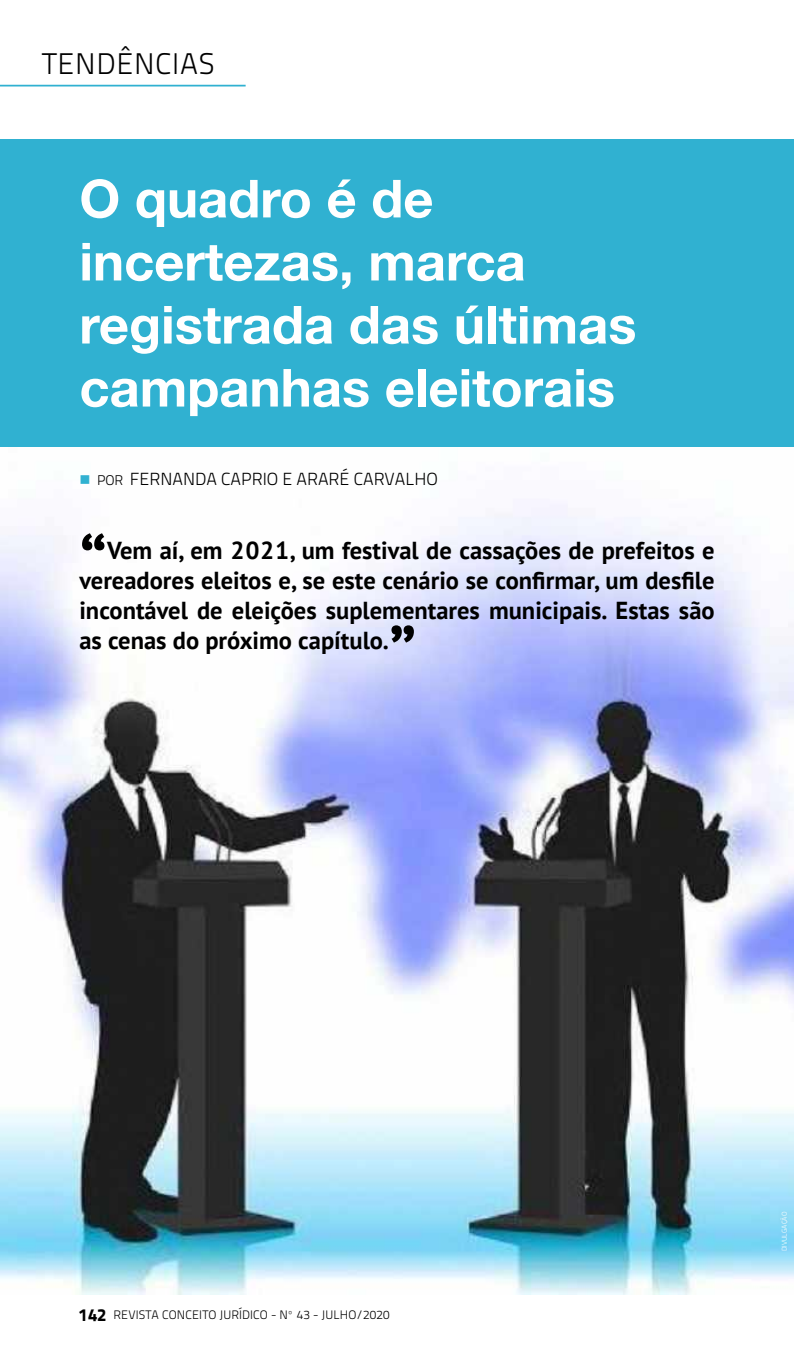
<style>
.page{position:relative;width:794px;height:1365px;background:#fff}
.page>*{position:absolute;margin:0;border:0;box-sizing:border-box;transform-origin:0 0}
.t1{font:700 70px "PT Sans";color:#000}
.t2{font:700 52.5px/63px "Helvetica Neue LT Std";color:#fff}
.t3{font:29.75px "Titillium Text 14 L 250 wt";letter-spacing:.025em;color:#000}
.t4{font:700 24.5px/29.8px "PT Sans";color:#000;text-align:justify}
.t5{font:17.5px "Titillium Text 14 L 250 wt";color:#000}
.t6{font:12.25px "Titillium Text 14 L 250 wt";letter-spacing:.01em;color:#000}
.t7{font:7px "Titillium Text 14 L 250 wt";color:#fff}
.s1{color:#30b1d1}
.s2{font-size:14px}
.s3{font-family:"Titillium Text 14 L 999 wt";font-size:17.5px}
</style>
<div class="page">
<img style="left:0;top:446px;width:794px;height:848px">
<div style="left:0;top:139px;width:794px;height:307px;background:#30b1d1"></div>
<hr style="left:0;top:85px;width:246px;height:1px;background:#30b1d1">
<p class="t3" style="left:42px;top:46px;width:174px">TENDÊNCIAS</p>
<h2 class="t2" style="left:79px;top:166px;width:558px">O quadro é de incertezas, marca registrada das últimas campanhas eleitorais</h2>
<p class="t5" style="left:79px;top:468px;width:360px"><span class="s1">■</span> <span class="s2">POR</span> FERNANDA CAPRIO E ARARÉ CARVALHO</p>
<h1 class="t1" style="left:79px;top:518px;width:29px">“</h1>
<p class="t4" style="left:79px;top:535px;width:637px;text-indent:28px">Vem aí, em 2021, um festival de cassações de prefeitos e vereadores eleitos e, se este cenário se confirmar, um desfile incontável de eleições suplementares municipais. Estas são as cenas do próximo capítulo.</p>
<h1 class="t1" style="left:389px;top:603px;width:29px">”</h1>
<p class="t6" style="left:79px;top:1307px;width:312px"><span class="s3">142</span> REVISTA CONCEITO JURÍDICO - Nº 43 - JULHO/2020</p>
<p class="t7" style="left:780px;top:1251px;width:41px;rotate:-90deg">DIVULGAÇÃO</p>
</div>
